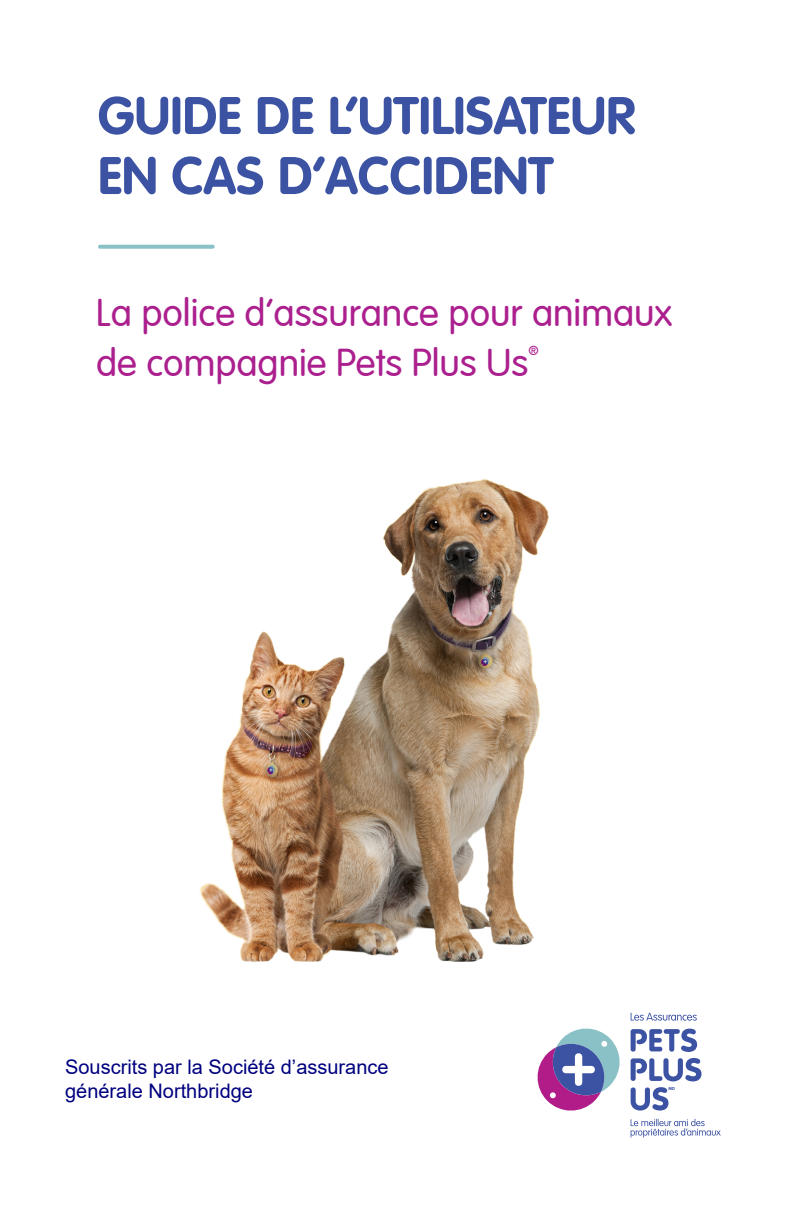
<style>
.page{position:relative;width:792px;height:1224px;background:#fff}
.page>*{position:absolute;margin:0;border:0;box-sizing:border-box;transform-origin:0 0}
.Portal_Support_Body{font:700 52px/60px "VAG Rounded LT Com";color:#3c53a3}
.Portal_Support_Body-2{font:300 38px/50px "VAG Rounded LT Com";color:#ab208e}
.Portal_Support_Body-3{font:20px/24px "Arial";color:#000080}
.Portal_Support_Body-4{font:300 12.8px "VAG Rounded LT Com";color:#ab208e}
.t1{font:700 4.2px "VAG Rounded LT Com";color:#3c53a3}
</style>
<div class="page">
<svg style="left:537px;top:1028px;width:83px;height:83px"></svg>
<svg style="left:631px;top:1087px;width:37px;height:24px"></svg>
<svg style="left:631px;top:1058px;width:71px;height:23px"></svg>
<svg style="left:631px;top:1029px;width:66px;height:23px"></svg>
<svg style="left:631px;top:1119px;width:90px;height:19px"></svg>
<svg style="left:631px;top:1013px;width:66px;height:8px"></svg>
<svg style="left:100px;top:245px;width:113px;height:4px"></svg>
<img style="left:200px;top:479px;width:349px;height:483px">
<p class="Portal_Support_Body" style="left:98px;top:87px;width:539px">GUIDE DE L’UTILISATEUR<br>EN CAS D’ACCIDENT</p>
<p class="Portal_Support_Body-2" style="left:96px;top:289px;width:578px">La police d’assurance pour animaux de compagnie Pets Plus Us</p>
<p class="Portal_Support_Body-4" style="left:529px;top:343px;width:12px">®</p>
<p class="Portal_Support_Body-3" style="left:65px;top:1055px;width:325px">Souscrits par la Société d’assurance générale Northbridge</p>
<p class="t1" style="left:669px;top:1086px;width:8px">MD</p>
</div>
